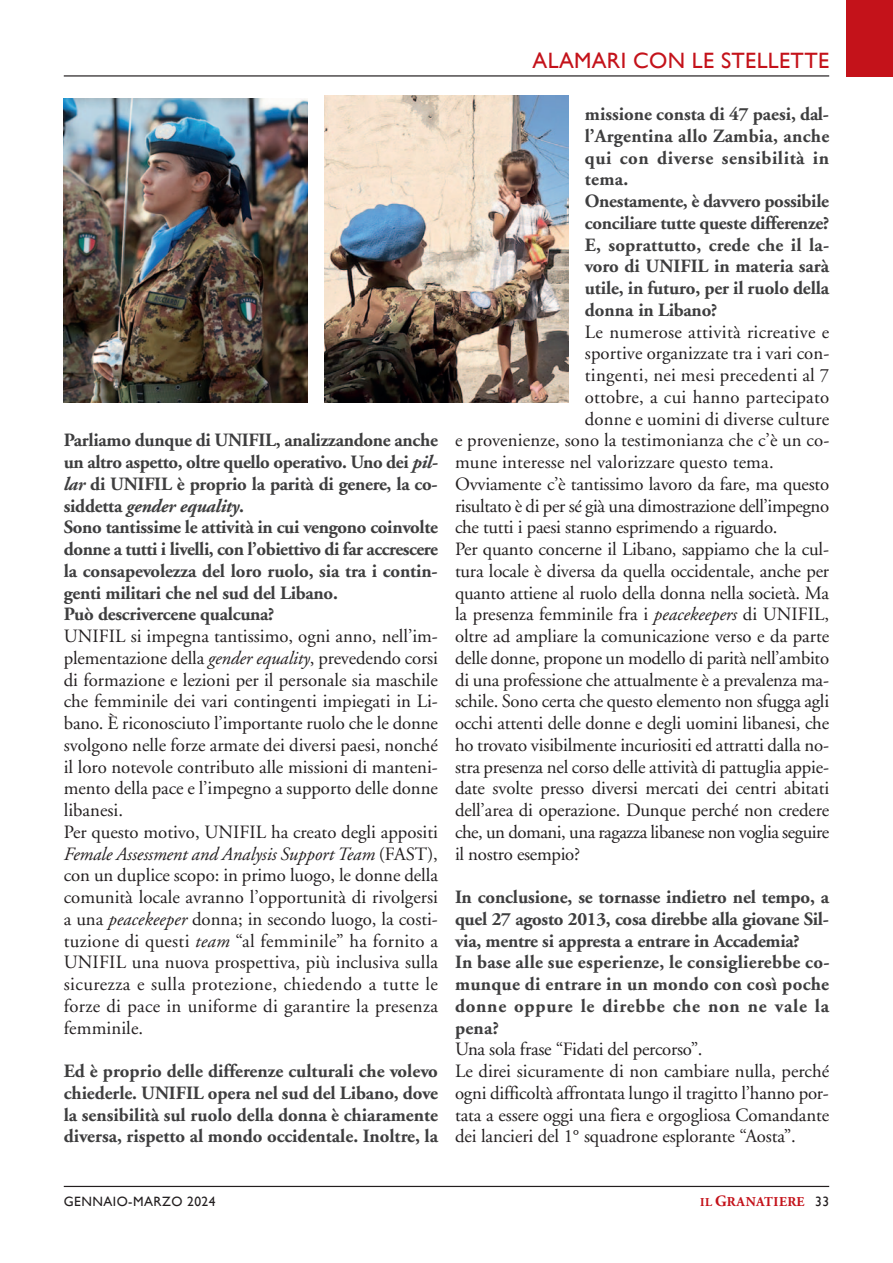
<style>
.page{position:relative;width:893px;height:1263px;background:#fff}
.page>*{position:absolute;margin:0;border:0;box-sizing:border-box;transform-origin:0 0}
.t1{font:22.2px "Gill Sans";letter-spacing:.015em;color:#c4121a}
.t2{font:18.75px/21.8px "Adobe Garamond";letter-spacing:.005em;color:#231f20;text-align:justify}
.t3{font:700 18.75px/21.8px "Adobe Garamond";letter-spacing:-.015em;color:#3e3e3f;text-align:justify}
.t4{font:18.75px "Adobe Garamond";letter-spacing:-.015em;color:#231f20}
.t5{font:13.5px "Gill Sans";letter-spacing:.035em;color:#231f20}
.t6{font:700 13.5px "Adobe Garamond";letter-spacing:.03em;color:#c4121a}
.s1{font-style:italic}
.s2{font-size:12px}
.s3{font-size:15.75px}
.s4{font-family:"Gill Sans";font-weight:400;color:#231f20}
</style>
<div class="page">
<hr style="left:64px;top:1186px;width:765px;height:1px;background:#231f20">
<hr style="left:64px;top:75px;width:765px;height:2px;background:#231f20">
<div style="left:846px;top:0;width:47px;height:77px;background:#c4121a"></div>
<img style="left:64px;top:98px;width:244px;height:305px">
<img style="left:325px;top:95px;width:243px;height:308px">
<p class="t3" style="left:64px;top:431px;width:376px">Parliamo dunque di UNIFIL, analizzandone anche un altro aspetto, oltre quello operativo. Uno dei <span class="s1">pil&shy;lar</span> di UNIFIL è proprio la parità di genere, la co&shy;siddetta <span class="s1">gender equality</span>.</p>
<p class="t3" style="left:64px;top:518px;width:376px">Sono tantissime le attività in cui vengono coinvolte donne a tutti i livelli, con l’obiettivo di far accrescere la consapevolezza del loro ruolo, sia tra i contin&shy;genti militari che nel sud del Libano.</p>
<p class="t3" style="left:64px;top:605px;width:212px">Può descrivercene qualcuna?</p>
<p class="t2" style="left:64px;top:627px;width:376px">UNIFIL si impegna tantissimo, ogni anno, nell’im&shy;plementazione della <span class="s1">gender equality</span>, prevedendo corsi di formazione e lezioni per il personale sia maschile che femminile dei vari contingenti impiegati in Li&shy;bano. È riconosciuto l’importante ruolo che le donne svolgono nelle forze armate dei diversi paesi, nonché il loro notevole contributo alle missioni di manteni&shy;mento della pace e l’impegno a supporto delle donne libanesi.</p>
<p class="t2" style="left:64px;top:823px;width:376px">Per questo motivo, UNIFIL ha creato degli appositi <span class="s1">Female Assessment and Analysis Support Team</span> (FAST), con un duplice scopo: in primo luogo, le donne della comunità locale avranno l’opportunità di rivolgersi a una <span class="s1">peacekeeper</span> donna; in secondo luogo, la costi&shy;tuzione di questi <span class="s1">team</span> “al femminile” ha fornito a UNIFIL una nuova prospettiva, più inclusiva sulla sicurezza e sulla protezione, chiedendo a tutte le forze di pace in uniforme di garantire la presenza femminile.</p>
<p class="t3" style="left:64px;top:1062px;width:376px">Ed è proprio delle differenze culturali che volevo chiederle. UNIFIL opera nel sud del Libano, dove la sensibilità sul ruolo della donna è chiaramente diversa, rispetto al mondo occidentale. Inoltre, la</p>
<p class="t1" style="left:533px;top:48px;width:298px">ALAMARI CON LE STELLETTE</p>
<p class="t3" style="left:585px;top:105px;width:246px">missione consta di 47 paesi, dal&shy;l’Argentina allo Zambia, anche qui con diverse sensibilità in tema.</p>
<p class="t3" style="left:585px;top:192px;width:246px">Onestamente, è davvero possibile conciliare tutte queste differenze?</p>
<p class="t3" style="left:585px;top:235px;width:246px">E, soprattutto, crede che il la&shy;voro di UNIFIL in materia sarà utile, in futuro, per il ruolo della donna in Libano?</p>
<p class="t2" style="left:585px;top:322px;width:246px">Le numerose attività ricreative e</p>
<p class="t2" style="left:585px;top:344px;width:246px">sportive organizzate tra i vari con-</p>
<p class="t2" style="left:585px;top:366px;width:246px">tingenti, nei mesi precedenti al 7</p>
<p class="t2" style="left:585px;top:388px;width:246px">ottobre, a cui hanno partecipato</p>
<p class="t2" style="left:585px;top:409px;width:246px">donne e uomini di diverse culture</p>
<p class="t2" style="left:455px;top:431px;width:376px">e provenienze, sono la testimonianza che c’è un co-</p>
<p class="t2" style="left:455px;top:453px;width:320px">mune interesse nel valorizzare questo tema.</p>
<p class="t2" style="left:455px;top:475px;width:376px">Ovviamente c’è tantissimo lavoro da fare, ma questo risultato è di per sé già una dimostrazione dell’impegno che tutti i paesi stanno esprimendo a riguardo.</p>
<p class="t2" style="left:455px;top:540px;width:376px">Per quanto concerne il Libano, sappiamo che la cul&shy;tura locale è diversa da quella occidentale, anche per quanto attiene al ruolo della donna nella società. Ma la presenza femminile fra i <span class="s1">peacekeepers</span> di UNIFIL, oltre ad ampliare la comunicazione verso e da parte delle donne, propone un modello di parità nell’ambito di una professione che attualmente è a prevalenza ma&shy;schile. Sono certa che questo elemento non sfugga agli occhi attenti delle donne e degli uomini libanesi, che ho trovato visibilmente incuriositi ed attratti dalla no&shy;stra presenza nel corso delle attività di pattuglia appie&shy;date svolte presso diversi mercati dei centri abitati dell’area di operazione. Dunque perché non credere che, un domani, una ragazza libanese non voglia seguire il nostro esempio?</p>
<p class="t3" style="left:455px;top:888px;width:376px">In conclusione, se tornasse indietro nel tempo, a quel 27 agosto 2013, cosa direbbe alla giovane Sil&shy;via, mentre si appresta a entrare in Accademia?</p>
<p class="t3" style="left:455px;top:953px;width:376px">In base alle sue esperienze, le consiglierebbe co&shy;munque di entrare in un mondo con così poche donne oppure le direbbe che non ne vale la pena?</p>
<p class="t4" style="left:455px;top:1042px;width:249px">Una sola frase “Fidati del percorso”.</p>
<p class="t2" style="left:455px;top:1062px;width:376px">Le direi sicuramente di non cambiare nulla, perché ogni difficoltà affrontata lungo il tragitto l’hanno por&shy;tata a essere oggi una fiera e orgogliosa Comandante dei lancieri del 1° squadrone esplorante “Aosta”.</p>
<p class="t5" style="left:64px;top:1193px;width:153px">GENNAIO-MARZO 2024</p>
<p class="t6" style="left:700px;top:1196px;width:131px"><span class="s2">IL</span> <span class="s3">G</span>RANATIERE <span class="s4">33</span></p>
</div>
